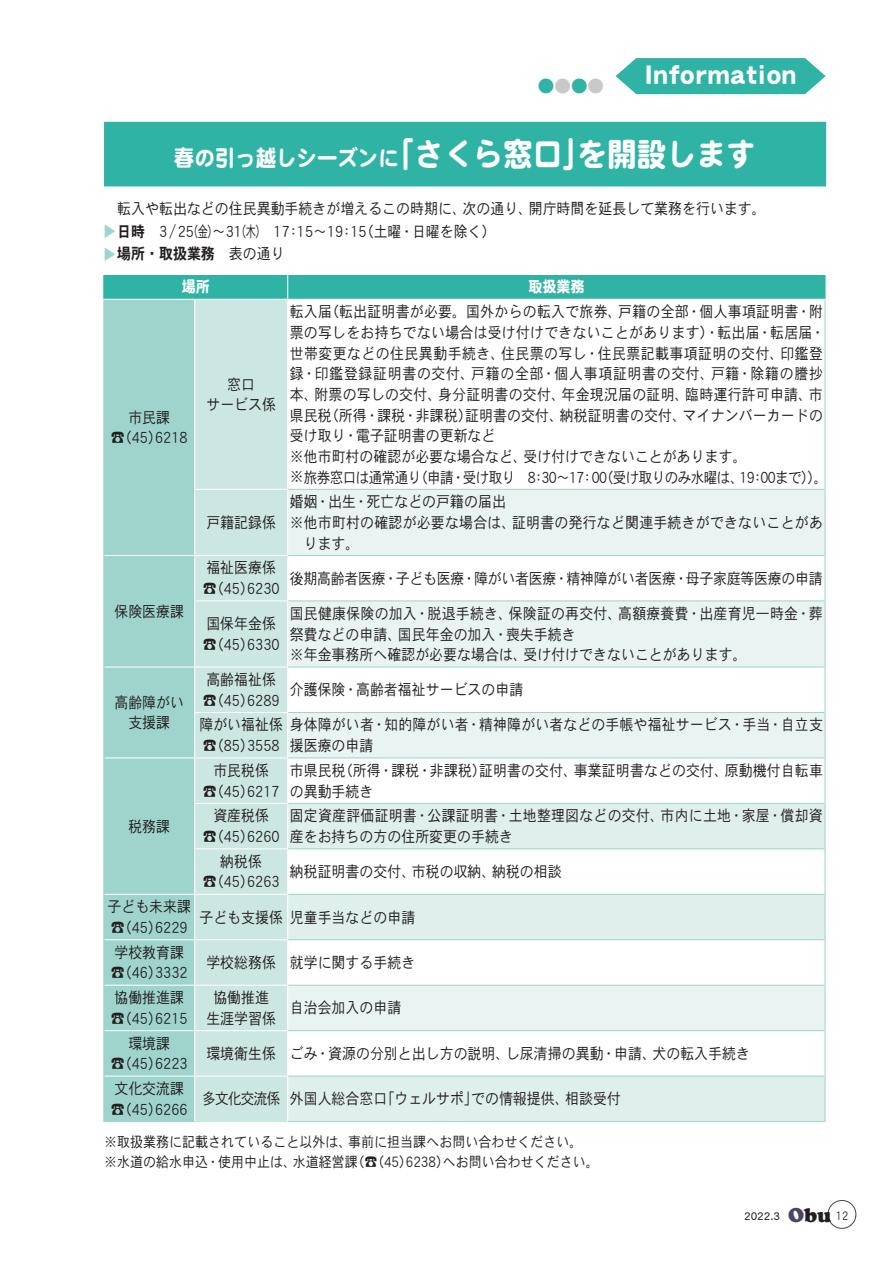
<style>
.page{position:relative;width:893px;height:1263px;background:#fff}
.page>*{position:absolute;margin:0;border:0;box-sizing:border-box;transform-origin:0 0}
.t1{font:33px "DF Maru Gothic Pro 5 W9 90 msp RKSJ H";color:#fff;scale:.9 1}
.t2{font:25.8px "DFHS Gothic R Pro 6 N W9 90 msp RKSJ H";color:#fff}
.t3{font:16.5px "DFHS Gothic R Pro 6 N W3 90 msp RKSJ H";color:#2eb3a5}
.t4{font:15.45px/20.7px "DFHS Gothic R Pro 6 N W3 90 msp RKSJ H";color:#231f20;scale:.9 1}
.t5{font:15.45px "DFHS Gothic R Pro 6 N W3 90 msp RKSJ H";letter-spacing:-.02em;color:#231f20;scale:.9 1}
.t6{font:15.45px "DFHS Gothic R Pro 6 N W3 90 msp RKSJ H";color:#231f20;scale:.88 1}
.t7{font:15.45px "DFHS Gothic R Pro 6 N W7 90 msp RKSJ H";color:#231f20;scale:.9 1}
.t8{font:15.45px "DF Maru Gothic Pro 5 W9 90 msp RKSJ H";color:#fff;scale:.9 1}
.t9{font:14.4px/20.7px "DFHS Gothic R Pro 6 N W3 90 msp RKSJ H";color:#231f20;scale:.9 1}
.t10{font:13.95px "DFHS Gothic R Pro 6 N W3 90 msp RKSJ H";color:#9fd4cc;scale:1.11 1}
.t11{font:10.35px "DFHS Maru Gothic R Pro 6 N W4 90 msp RKSJ H";color:#231f20}
.s1{color:#c6c8ca}
.s2{font-size:22.8px}
.s3{font-family:"DFHS Gothic R Pro 6 N W7 90 msp RKSJ H"}
.s4{font-family:"DFHS Gothic R Pro 6 N W3 90 msp RKSJ H"}
.s5{font-family:"Cooper";font-weight:900;font-size:20.7px;color:#4d455f}
.s6{font-family:"Cooper";font-weight:900;font-size:20.7px}
.s7{font-family:"DFHS Gothic R Pro 6 N W3 90 msp RKSJ H";font-size:11.85px}
</style>
<div class="page">
<div style="left:827px;top:1200px;width:29px;height:29px;border:1px solid #4d455f;border-radius:50%"></div>
<svg style="left:615px;top:58px;width:211px;height:36px;background:#43baae"></svg>
<div style="left:104px;top:300px;width:90px;height:821px;background:#9fd4cc"></div>
<div style="left:195px;top:300px;width:92px;height:821px;background:#cce7e2"></div>
<svg style="left:288px;top:490px;width:536px;height:267px;fill:#e9f4f2"></svg>
<svg style="left:288px;top:804px;width:536px;height:317px;fill:#deefec"></svg>
<div style="left:288px;top:985px;width:537px;height:46px;background:#e9f4f2"></div>
<hr style="left:194px;top:489px;width:94px;height:1px;background:#fff">
<hr style="left:104px;top:555px;width:184px;height:1px;background:#fff">
<hr style="left:194px;top:600px;width:94px;height:1px;background:#fff">
<hr style="left:104px;top:667px;width:184px;height:1px;background:#fff">
<hr style="left:194px;top:712px;width:94px;height:1px;background:#fff">
<hr style="left:104px;top:757px;width:184px;height:1px;background:#fff">
<hr style="left:194px;top:803px;width:94px;height:1px;background:#fff">
<hr style="left:194px;top:848px;width:94px;height:1px;background:#fff">
<hr style="left:104px;top:894px;width:184px;height:1px;background:#fff">
<hr style="left:104px;top:939px;width:184px;height:1px;background:#fff">
<hr style="left:104px;top:985px;width:184px;height:1px;background:#fff">
<hr style="left:104px;top:1030px;width:184px;height:1px;background:#fff">
<hr style="left:104px;top:1076px;width:184px;height:1px;background:#fff">
<hr style="left:288px;top:489px;width:536px;height:1px;background:#9fd4cc">
<hr style="left:288px;top:555px;width:536px;height:1px;background:#9fd4cc">
<hr style="left:288px;top:600px;width:536px;height:1px;background:#9fd4cc">
<hr style="left:288px;top:667px;width:536px;height:1px;background:#9fd4cc">
<hr style="left:288px;top:712px;width:536px;height:1px;background:#9fd4cc">
<hr style="left:288px;top:757px;width:536px;height:1px;background:#9fd4cc">
<hr style="left:288px;top:803px;width:536px;height:1px;background:#9fd4cc">
<hr style="left:288px;top:848px;width:536px;height:1px;background:#9fd4cc">
<hr style="left:288px;top:894px;width:536px;height:1px;background:#9fd4cc">
<hr style="left:288px;top:939px;width:536px;height:1px;background:#9fd4cc">
<hr style="left:288px;top:985px;width:536px;height:1px;background:#9fd4cc">
<hr style="left:288px;top:1030px;width:536px;height:1px;background:#9fd4cc">
<hr style="left:288px;top:1076px;width:536px;height:1px;background:#9fd4cc">
<hr style="left:288px;top:1121px;width:537px;height:1px;background:#9fd4cc">
<hr style="left:195px;top:1121px;width:93px;height:1px;background:#cce7e2">
<hr style="left:103px;top:1121px;width:92px;height:1px;background:#9fd4cc">
<hr style="left:824px;top:300px;width:1px;height:189px;background:#9fd4cc">
<hr style="left:824px;top:489px;width:1px;height:66px;background:#9fd4cc">
<hr style="left:824px;top:555px;width:1px;height:46px;background:#9fd4cc">
<hr style="left:824px;top:601px;width:1px;height:66px;background:#9fd4cc">
<hr style="left:824px;top:667px;width:1px;height:45px;background:#9fd4cc">
<hr style="left:824px;top:712px;width:1px;height:46px;background:#9fd4cc">
<hr style="left:824px;top:758px;width:1px;height:45px;background:#9fd4cc">
<hr style="left:824px;top:803px;width:1px;height:46px;background:#9fd4cc">
<hr style="left:824px;top:849px;width:1px;height:45px;background:#9fd4cc">
<hr style="left:824px;top:894px;width:1px;height:46px;background:#9fd4cc">
<hr style="left:824px;top:940px;width:1px;height:45px;background:#9fd4cc">
<hr style="left:824px;top:985px;width:1px;height:46px;background:#9fd4cc">
<hr style="left:824px;top:1031px;width:1px;height:45px;background:#9fd4cc">
<hr style="left:824px;top:1076px;width:1px;height:45px;background:#9fd4cc">
<hr style="left:103px;top:300px;width:1px;height:189px;background:#9fd4cc">
<hr style="left:103px;top:489px;width:1px;height:66px;background:#9fd4cc">
<hr style="left:103px;top:555px;width:1px;height:46px;background:#9fd4cc">
<hr style="left:103px;top:601px;width:1px;height:66px;background:#9fd4cc">
<hr style="left:103px;top:667px;width:1px;height:45px;background:#9fd4cc">
<hr style="left:103px;top:712px;width:1px;height:46px;background:#9fd4cc">
<hr style="left:103px;top:758px;width:1px;height:45px;background:#9fd4cc">
<hr style="left:103px;top:803px;width:1px;height:46px;background:#9fd4cc">
<hr style="left:103px;top:849px;width:1px;height:45px;background:#9fd4cc">
<hr style="left:103px;top:894px;width:1px;height:46px;background:#9fd4cc">
<hr style="left:103px;top:940px;width:1px;height:45px;background:#9fd4cc">
<hr style="left:103px;top:985px;width:1px;height:46px;background:#9fd4cc">
<hr style="left:103px;top:1031px;width:1px;height:45px;background:#9fd4cc">
<hr style="left:103px;top:1076px;width:1px;height:45px;background:#9fd4cc">
<svg style="left:103px;top:274px;width:722px;height:25px;background:#38b6a9"></svg>
<div style="left:104px;top:121px;width:723px;height:66px;background:#2eb3a5"></div>
<div style="left:103px;top:121px;width:724px;height:66px;border:1px solid #fff"></div>
<p class="t3" style="left:538px;top:79px;width:68px">●<span class="s1">●</span>●<span class="s1">●</span></p>
<h2 class="t2" style="left:644px;top:65px;width:154px">Information</h2>
<h1 class="t1" style="left:174px;top:142px;width:648px"><span class="s2">春の引っ越しシーズンに</span>「さくら窓口」を開設します</h1>
<p class="t4" style="left:117px;top:200px;width:722px">転入や転出などの住民異動手続きが増えるこの時期に、次の通り、開庁時間を延長して業務を行います。</p>
<p class="t10" style="left:105px;top:239px;width:15px;rotate:-90deg">▼</p>
<p class="t4" style="left:117px;top:223px;width:422px"><span class="s3">日時</span>　3/25（金）～31（木）　17：15～19：15（土曜・日曜を除く）</p>
<p class="t10" style="left:105px;top:262px;width:15px;rotate:-90deg">▼</p>
<p class="t7" style="left:117px;top:248px;width:187px">場所・取扱業務<span class="s4">　表の通り</span></p>
<p class="t8" style="left:182px;top:281px;width:32px">場所</p>
<p class="t8" style="left:528px;top:281px;width:63px">取扱業務</p>
<p class="t4" style="left:111px;top:409px;width:87px;text-align:center">市民課<br>☎（45）6218</p>
<p class="t4" style="left:114px;top:603px;width:79px">保険医療課</p>
<p class="t4" style="left:114px;top:694px;width:79px;text-align:center">高齢障がい支援課</p>
<p class="t4" style="left:128px;top:818px;width:48px">税務課</p>
<p class="t4" style="left:206px;top:375px;width:79px;text-align:center">窓口<br>サービス係</p>
<p class="t4" style="left:206px;top:514px;width:79px">戸籍記録係</p>
<p class="t4" style="left:290px;top:303px;width:599px">転入届（転出証明書が必要。国外からの転入で旅券、戸籍の全部・個人事項証明書・附票の写しをお持ちでない場合は受け付けできないことがあります）・転出届・転居届・世帯変更などの住民異動手続き、住民票の写し・住民票記載事項証明の交付、印鑑登録・印鑑登録証明書の交付、戸籍の全部・個人事項証明書の交付、戸籍・除籍の謄抄本、附票の写しの交付、身分証明書の交付、年金現況届の証明、臨時運行許可申請、市県民税（所得・課税・非課税）証明書の交付、納税証明書の交付、マイナンバーカードの受け取り・電子証明書の更新など<br>※他市町村の確認が必要な場合など、受け付けできないことがあります。<br>※旅券窓口は通常通り（申請・受け取り　8：30～17：00（受け取りのみ水曜は、19：00まで））。</p>
<p class="t4" style="left:290px;top:493px;width:242px">婚姻・出生・死亡などの戸籍の届出</p>
<p class="t4" style="left:290px;top:514px;width:594px">※ 他市町村の確認が必要な場合は、証明書の発行など関連手続きができないことがあ</p>
<p class="t4" style="left:304px;top:535px;width:63px">ります。</p>
<p class="t4" style="left:203px;top:559px;width:87px">福祉医療係☎（45）6230</p>
<p class="t5" style="left:290px;top:572px;width:594px">後期高齢者医療・子ども医療・障がい者医療・精神障がい者医療・母子家庭等医療の申請</p>
<p class="t4" style="left:203px;top:615px;width:87px">国保年金係☎（45）6330</p>
<p class="t4" style="left:290px;top:605px;width:594px">国民健康保険の加入・脱退手続き、保険証の再交付、高額療養費・出産育児一時金・葬祭費などの申請、国民年金の加入・喪失手続き<br>※年金事務所へ確認が必要な場合は、受け付けできないことがあります。</p>
<p class="t4" style="left:203px;top:671px;width:87px">高齢福祉係☎（45）6289</p>
<p class="t4" style="left:290px;top:681px;width:261px">介護保険・高齢者福祉サービスの申請</p>
<p class="t4" style="left:199px;top:716px;width:694px">障がい福祉係身体障がい者・知的障がい者・精神障がい者などの手帳や福祉サービス・手当・自立支☎（85）3558</p>
<p class="t4" style="left:290px;top:737px;width:94px">援医療の申請</p>
<p class="t4" style="left:203px;top:762px;width:87px;text-align:center">市民税係<br>☎（45）6217</p>
<p class="t4" style="left:290px;top:762px;width:594px">市県民税（所得・課税・非課税）証明書の交付、事業証明書などの交付、原動機付自転車の異動手続き</p>
<p class="t4" style="left:203px;top:807px;width:87px;text-align:center">資産税係<br>☎（45）6260</p>
<p class="t4" style="left:290px;top:807px;width:594px">固定資産評価証明書・公課証明書・土地整理図などの交付、市内に土地・家屋・償却資産をお持ちの方の住所変更の手続き</p>
<p class="t4" style="left:203px;top:853px;width:87px;text-align:center">納税係<br>☎（45）6263</p>
<p class="t4" style="left:290px;top:863px;width:304px">納税証明書の交付、市税の収納、納税の相談</p>
<p class="t4" style="left:107px;top:898px;width:94px">子ども未来課☎（45）6229</p>
<p class="t4" style="left:199px;top:908px;width:241px">子ども支援係児童手当などの申請</p>
<p class="t4" style="left:111px;top:944px;width:87px">学校教育課☎（46）3332</p>
<p class="t4" style="left:206px;top:954px;width:234px">学校総務係 就学に関する手続き</p>
<p class="t4" style="left:111px;top:989px;width:87px">協働推進課☎（45）6215</p>
<p class="t4" style="left:206px;top:989px;width:79px;text-align:center">協働推進生涯学習係</p>
<p class="t4" style="left:290px;top:999px;width:125px">自治会加入の申請</p>
<p class="t4" style="left:111px;top:1034px;width:87px;text-align:center">環境課<br>☎（45）6223</p>
<p class="t4" style="left:206px;top:1045px;width:606px">環境衛生係 ごみ・資源の分別と出し方の説明、し尿清掃の異動・申請、犬の転入手続き</p>
<p class="t4" style="left:111px;top:1080px;width:87px">文化交流課☎（45）6266</p>
<p class="t6" style="left:202px;top:1093px;width:478px">多文化交流係 外国人総合窓口「ウェルサポ」での情報提供、相談受付</p>
<p class="t9" style="left:104px;top:1133px;width:551px">※取扱業務に記載されていること以外は、事前に担当課へお問い合わせください。※水道の給水申込・使用中止は、水道経営課（☎（45）6238）へお問い合わせください。</p>
<p class="t11" style="left:744px;top:1212px;width:106px">2022.3 <span class="s5">O</span><span class="s6">bu</span> <span class="s7">12</span></p>
</div>
